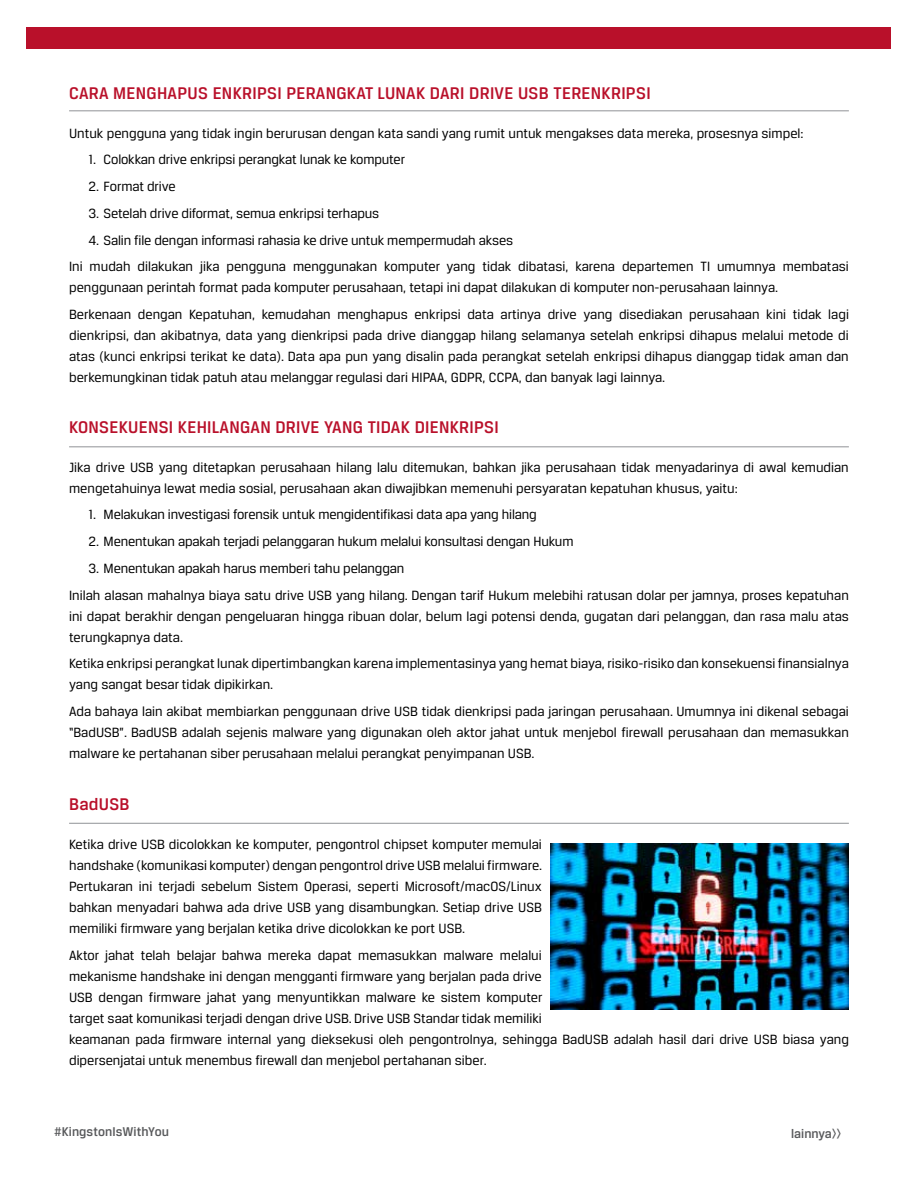
<style>
.page{position:relative;width:918px;height:1188px;background:#fff}
.page>*{position:absolute;margin:0;border:0;box-sizing:border-box;transform-origin:0 0}
.t1{font:500 18px "Breuer Text";letter-spacing:.015em;color:#b9102a}
.t2{font:14.25px/21px "Breuer Text";color:#000}
.t3{font:500 13.5px "Breuer Text";letter-spacing:.005em;color:#58595b}
</style>
<div class="page">
<div style="left:27px;top:27px;width:864px;height:22px;background:#b9102a"></div>
<img style="left:551px;top:844px;width:298px;height:165px">
<hr style="left:69px;top:446px;width:780px;height:1px;background:#9d9fa2">
<hr style="left:69px;top:823px;width:780px;height:1px;background:#9d9fa2">
<hr style="left:69px;top:110px;width:780px;height:1px;background:#9d9fa2">
<p class="t1" style="left:69px;top:83px;width:583px">CARA MENGHAPUS ENKRIPSI PERANGKAT LUNAK DARI DRIVE USB TERENKRIPSI</p>
<p class="t2" style="left:69px;top:122px;width:736px">Untuk pengguna yang tidak ingin berurusan dengan kata sandi yang rumit untuk mengakses data mereka, prosesnya simpel:</p>
<p class="t2" style="left:89px;top:149px;width:318px">1. Colokkan drive enkripsi perangkat lunak ke komputer</p>
<p class="t2" style="left:89px;top:176px;width:89px">2. Format drive</p>
<p class="t2" style="left:89px;top:203px;width:292px">3. Setelah drive diformat, semua enkripsi terhapus</p>
<p class="t2" style="left:69px;top:227px;width:781px;line-height:26.7px;text-indent:19px">4. Salin file dengan informasi rahasia ke drive untuk mempermudah akses<br>Ini mudah dilakukan jika pengguna menggunakan komputer yang tidak dibatasi, karena departemen TI umumnya membatasi</p>
<p class="t2" style="left:69px;top:274px;width:781px;line-height:26.7px">penggunaan perintah format pada komputer perusahaan, tetapi ini dapat dilakukan di komputer non-perusahaan lainnya.<br>Berkenaan dengan Kepatuhan, kemudahan menghapus enkripsi data artinya drive yang disediakan perusahaan kini tidak lagi</p>
<p class="t2" style="left:69px;top:325px;width:781px;text-align:justify">dienkripsi, dan akibatnya, data yang dienkripsi pada drive dianggap hilang selamanya setelah enkripsi dihapus melalui metode di atas (kunci enkripsi terikat ke data). Data apa pun yang disalin pada perangkat setelah enkripsi dihapus dianggap tidak aman dan berkemungkinan tidak patuh atau melanggar regulasi dari HIPAA, GDPR, CCPA, dan banyak lagi lainnya.</p>
<p class="t1" style="left:69px;top:417px;width:431px">KONSEKUENSI KEHILANGAN DRIVE YANG TIDAK DIENKRIPSI</p>
<p class="t2" style="left:69px;top:456px;width:781px">Jika drive USB yang ditetapkan perusahaan hilang lalu ditemukan, bahkan jika perusahaan tidak menyadarinya di awal kemudian mengetahuinya lewat media sosial, perusahaan akan diwajibkan memenuhi persyaratan kepatuhan khusus, yaitu:</p>
<p class="t2" style="left:89px;top:504px;width:450px">1. Melakukan investigasi forensik untuk mengidentifikasi data apa yang hilang</p>
<p class="t2" style="left:89px;top:531px;width:486px">2. Menentukan apakah terjadi pelanggaran hukum melalui konsultasi dengan Hukum</p>
<p class="t2" style="left:69px;top:555px;width:781px;line-height:26.7px;text-indent:19px">3. Menentukan apakah harus memberi tahu pelanggan<br>Inilah alasan mahalnya biaya satu drive USB yang hilang. Dengan tarif Hukum melebihi ratusan dolar per jamnya, proses kepatuhan</p>
<p class="t2" style="left:69px;top:605px;width:781px">ini dapat berakhir dengan pengeluaran hingga ribuan dolar, belum lagi potensi denda, gugatan dari pelanggan, dan rasa malu atas terungkapnya data.</p>
<p class="t2" style="left:69px;top:653px;width:781px">Ketika enkripsi perangkat lunak dipertimbangkan karena implementasinya yang hemat biaya, risiko-risiko dan konsekuensi finansialnya yang sangat besar tidak dipikirkan.</p>
<p class="t2" style="left:69px;top:701px;width:781px;text-align:justify">Ada bahaya lain akibat membiarkan penggunaan drive USB tidak dienkripsi pada jaringan perusahaan. Umumnya ini dikenal sebagai “BadUSB”. BadUSB adalah sejenis malware yang digunakan oleh aktor jahat untuk menjebol firewall perusahaan dan memasukkan malware ke pertahanan siber perusahaan melalui perangkat penyimpanan USB.</p>
<p class="t1" style="left:69px;top:794px;width:62px">BadUSB</p>
<p class="t2" style="left:69px;top:833px;width:475px;text-align:justify">Ketika drive USB dicolokkan ke komputer, pengontrol chipset komputer memulai handshake (komunikasi komputer) dengan pengontrol drive USB melalui firmware.<br>Pertukaran ini terjadi sebelum Sistem Operasi, seperti Microsoft/macOS/Linux bahkan menyadari bahwa ada drive USB yang disambungkan. Setiap drive USB memiliki firmware yang berjalan ketika drive dicolokkan ke port USB.</p>
<p class="t2" style="left:69px;top:944px;width:781px">Aktor jahat telah belajar bahwa mereka dapat memasukkan malware melalui<br>mekanisme handshake ini dengan mengganti firmware yang berjalan pada drive<br>USB dengan firmware jahat yang menyuntikkan malware ke sistem komputer<br>target saat komunikasi terjadi dengan drive USB. Drive USB Standar tidak memiliki<br>keamanan pada firmware internal yang dieksekusi oleh pengontrolnya, sehingga BadUSB adalah hasil dari drive USB biasa yang dipersenjatai untuk menembus firewall dan menjebol pertahanan siber.</p>
<p class="t3" style="left:54px;top:1124px;width:117px">#KingstonIsWithYou</p>
<p class="t3" style="left:791px;top:1126px;width:52px">lainnya&gt;&gt;</p>
</div>
